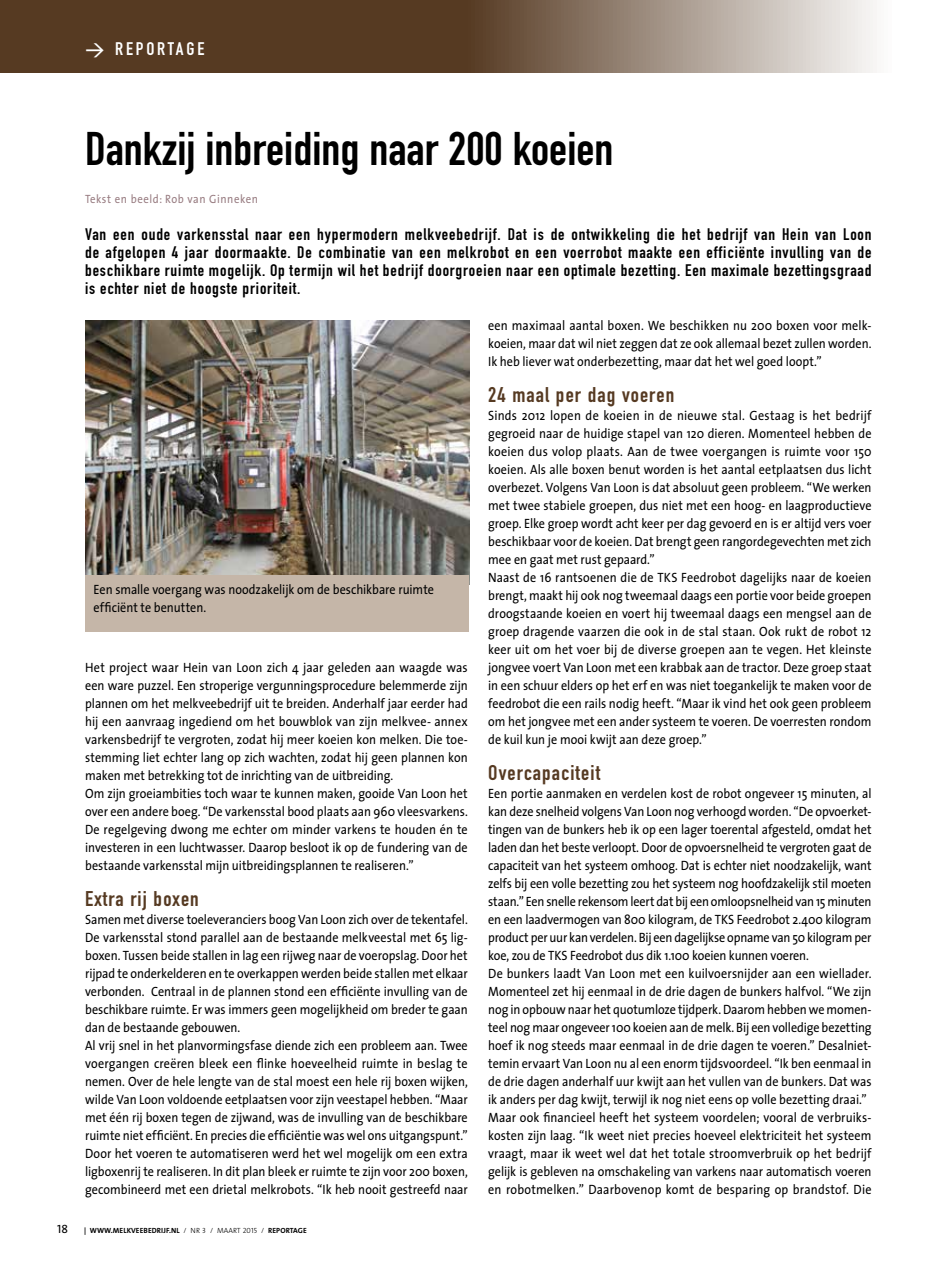
<style>
.page{position:relative;width:936px;height:1263px;background:#fff}
.page>*{position:absolute;margin:0;border:0;box-sizing:border-box;transform-origin:0 0}
.t1{font:46.5px "DIN Engschrift Std";color:#000;scale:1.05 1}
.t2{font:21px "DIN Engschrift Std";letter-spacing:.05em;color:#563a22;scale:1.05 1}
.t3{font:18px "DIN Engschrift Std";letter-spacing:.15em;color:#fff;scale:1.05 1}
.t4{font:16.5px/18px "DIN Engschrift Std";letter-spacing:.05em;color:#000;text-align:justify;scale:1.05 1}
.t5{font:13.5px/18px "The Sans";color:#000;scale:.9 1}
.t6{font:12px "The Sans";letter-spacing:.05em;color:#987c81;scale:.9 1}
.t7{font:12px "The Sans Caps";color:#000}
.t8{font:700 7.5px "The Sans";letter-spacing:.01em;color:#000}
.s1{font-family:"DIN Medium Expert"}
.s2{font-family:"The Sans Light Caps";font-weight:400}
</style>
<div class="page">
<svg style="left:0;top:0;width:877px;height:72px;background:#7b6653"></svg>
<img style="left:85px;top:320px;width:384px;height:256px">
<div style="left:85px;top:576px;width:384px;height:56px;background:#c5b6a8"></div>
<h3 class="t3" style="left:85px;top:38px;width:115px"><span class="s1">w</span> REPORTAGE</h3>
<h1 class="t1" style="left:85px;top:121px;width:504px">Dankzij inbreiding naar 200 koeien</h1>
<p class="t6" style="left:85px;top:189px;width:193px">Tekst en beeld: Rob van Ginneken</p>
<p class="t4" style="left:85px;top:225px;width:750px">Van een oude varkensstal naar een hypermodern melkveebedrijf. Dat is de ontwikkeling die het bedrijf van Hein van Loon de afgelopen 4 jaar doormaakte. De combinatie van een melkrobot en een voerrobot maakte een efficiënte invulling van de beschikbare ruimte mogelijk. Op termijn wil het bedrijf doorgroeien naar een optimale bezetting. Een maximale bezettingsgraad is echter niet de hoogste prioriteit.</p>
<p class="t5" style="left:94px;top:580px;width:379px">Een smalle voergang was noodzakelijk om de beschikbare ruimte efficiënt te benutten.</p>
<p class="t5" style="left:85px;top:658px;width:427px">Het project waar Hein van Loon zich 4 jaar geleden aan waagde was een ware puzzel. Een stroperige vergunningsprocedure belemmerde zijn plannen om het melkveebedrijf uit te breiden. Anderhalf jaar eerder had hij een aanvraag ingediend om het bouwblok van zijn melkvee- annex varkensbedrijf te vergroten, zodat hij meer koeien kon melken. Die toe&shy;stemming liet echter lang op zich wachten, zodat hij geen plannen kon maken met betrekking tot de inrichting van de uitbreiding.<br>Om zijn groeiambities toch waar te kunnen maken, gooide Van Loon het over een andere boeg. “De varkensstal bood plaats aan 960 vleesvarkens.<br>De regelgeving dwong me echter om minder varkens te houden én te investeren in een luchtwasser. Daarop besloot ik op de fundering van de bestaande varkensstal mijn uitbreidingsplannen te realiseren.”</p>
<h2 class="t2" style="left:85px;top:886px;width:110px">Extra rij boxen</h2>
<p class="t5" style="left:85px;top:910px;width:427px">Samen met diverse toeleveranciers boog Van Loon zich over de tekentafel.<br>De varkensstal stond parallel aan de bestaande melkveestal met 65 lig&shy;boxen. Tussen beide stallen in lag een rijweg naar de voeropslag. Door het rijpad te onderkelderen en te overkappen werden beide stallen met elkaar verbonden. Centraal in de plannen stond een efficiënte invulling van de beschikbare ruimte. Er was immers geen mogelijkheid om breder te gaan dan de bestaande gebouwen.<br>Al vrij snel in het planvormingsfase diende zich een probleem aan. Twee voergangen creëren bleek een flinke hoeveelheid ruimte in beslag te nemen. Over de hele lengte van de stal moest een hele rij boxen wijken, wilde Van Loon voldoende eetplaatsen voor zijn veestapel hebben. “Maar met één rij boxen tegen de zijwand, was de invulling van de beschikbare ruimte niet efficiënt. En precies die efficiëntie was wel ons uitgangspunt.” Door het voeren te automatiseren werd het wel mogelijk om een extra ligboxenrij te realiseren. In dit plan bleek er ruimte te zijn voor 200 boxen, gecombineerd met een drietal melkrobots. “Ik heb nooit gestreefd naar</p>
<p class="t7" style="left:57px;top:1219px;width:12px">18</p>
<p class="t8" style="left:84px;top:1224px;width:224px">| WWW.MELKVEEBEDRIJF.NL <span class="s2">/ NR 3 / MAART 2015 /</span> REPORTAGE</p>
<p class="t5" style="left:488px;top:316px;width:427px;text-align:justify">een maximaal aantal boxen. We beschikken nu 200 boxen voor melk&shy;koeien, maar dat wil niet zeggen dat ze ook allemaal bezet zullen worden.<br>Ik heb liever wat onderbezetting, maar dat het wel goed loopt.”</p>
<h2 class="t2" style="left:488px;top:382px;width:179px">24 maal per dag voeren</h2>
<p class="t5" style="left:488px;top:406px;width:427px">Sinds 2012 lopen de koeien in de nieuwe stal. Gestaag is het bedrijf gegroeid naar de huidige stapel van 120 dieren. Momenteel hebben de koeien dus volop plaats. Aan de twee voergangen is ruimte voor 150 koeien. Als alle boxen benut worden is het aantal eetplaatsen dus licht overbezet. Volgens Van Loon is dat absoluut geen probleem. “We werken met twee stabiele groepen, dus niet met een hoog- en laagproductieve groep. Elke groep wordt acht keer per dag gevoerd en is er altijd vers voer beschikbaar voor de koeien. Dat brengt geen rangordegevechten met zich mee en gaat met rust gepaard.”<br>Naast de 16 rantsoenen die de TKS Feedrobot dagelijks naar de koeien brengt, maakt hij ook nog tweemaal daags een portie voor beide groepen droogstaande koeien en voert hij tweemaal daags een mengsel aan de groep dragende vaarzen die ook in de stal staan. Ook rukt de robot 12 keer uit om het voer bij de diverse groepen aan te vegen. Het kleinste jongvee voert Van Loon met een krabbak aan de tractor. Deze groep staat in een schuur elders op het erf en was niet toegankelijk te maken voor de feedrobot die een rails nodig heeft. “Maar ik vind het ook geen probleem om het jongvee met een ander systeem te voeren. De voerresten rondom de kuil kun je mooi kwijt aan deze groep.”</p>
<h2 class="t2" style="left:488px;top:760px;width:108px">Overcapaciteit</h2>
<p class="t5" style="left:488px;top:784px;width:427px">Een portie aanmaken en verdelen kost de robot ongeveer 15 minuten, al kan deze snelheid volgens Van Loon nog verhoogd worden. “De opvoerket&shy;tingen van de bunkers heb ik op een lager toerental afgesteld, omdat het laden dan het beste verloopt. Door de opvoersnelheid te vergroten gaat de capaciteit van het systeem omhoog. Dat is echter niet noodzakelijk, want zelfs bij een volle bezetting zou het systeem nog hoofdzakelijk stil moeten staan.” Een snelle rekensom leert dat bij een omloopsnelheid van 15 minuten en een laadvermogen van 800 kilogram, de TKS Feedrobot 2.400 kilogram product per uur kan verdelen. Bij een dagelijkse opname van 50 kilogram per koe, zou de TKS Feedrobot dus dik 1.100 koeien kunnen voeren.<br>De bunkers laadt Van Loon met een kuilvoersnijder aan een wiellader.<br>Momenteel zet hij eenmaal in de drie dagen de bunkers halfvol. “We zijn nog in opbouw naar het quotumloze tijdperk. Daarom hebben we momen&shy;teel nog maar ongeveer 100 koeien aan de melk. Bij een volledige bezetting hoef ik nog steeds maar eenmaal in de drie dagen te voeren.” Desalniet&shy;temin ervaart Van Loon nu al een enorm tijdsvoordeel. “Ik ben eenmaal in de drie dagen anderhalf uur kwijt aan het vullen van de bunkers. Dat was ik anders per dag kwijt, terwijl ik nog niet eens op volle bezetting draai.” Maar ook financieel heeft het systeem voordelen; vooral de verbruiks&shy;kosten zijn laag. “Ik weet niet precies hoeveel elektriciteit het systeem vraagt, maar ik weet wel dat het totale stroomverbruik op het bedrijf gelijk is gebleven na omschakeling van varkens naar automatisch voeren en robotmelken.” Daarbovenop komt de besparing op brandstof. Die</p>
</div>
